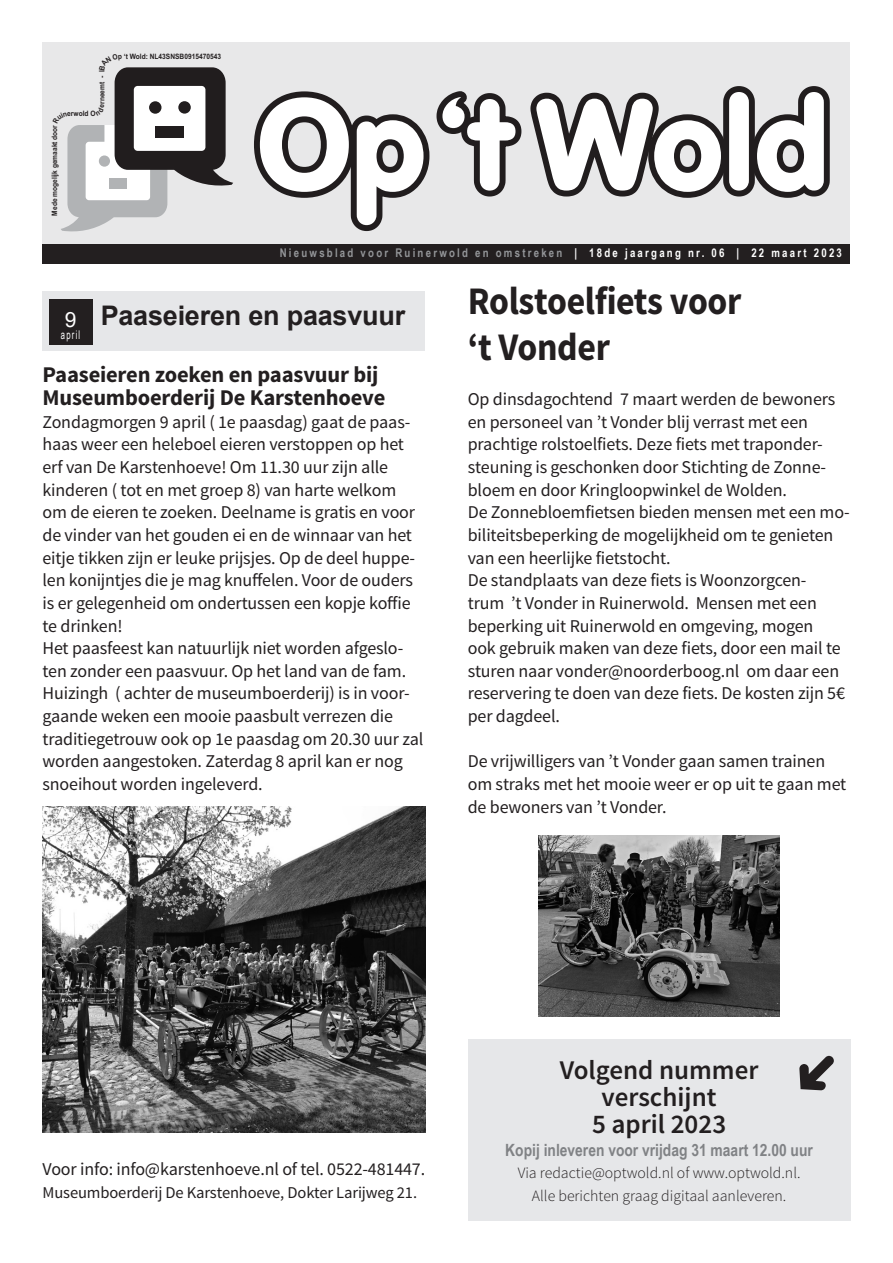
<style>
.page{position:relative;width:893px;height:1263px;background:#fff}
.page>*{position:absolute;margin:0;border:0;box-sizing:border-box;transform-origin:0 0}
.Artikel_Kop{font:700 39px/45.3px "Source Sans Pro";letter-spacing:-.01em;color:#231f20;scale:.92 1}
.t1{font:600 27px "Source Sans Pro";color:#231f20}
.kop_in_balk{font:700 27px "Arial";letter-spacing:-.01em;color:#231f20}
.artikel_tussenkop{font:700 22.5px/22.6px "Source Sans Pro";letter-spacing:-.01em;color:#231f20}
.datum_in_balk{font:21px "Arial";color:#fff}
.artikeltekst{font:18px/22.6px "Source Sans Pro";letter-spacing:-.01em;color:#231f20}
.t2{font:700 16.8px "Arial Narrow";color:#808285}
.artikeltekst-2{font:16.5px "Source Sans Pro";letter-spacing:-.01em;color:#231f20}
.t3{font:300 15.75px "Source Sans Pro";color:#231f20}
.t4{font:700 12px "Arial Narrow";letter-spacing:.19em;color:#939598}
.maand_in_balk{font:12px "Arial Narrow";letter-spacing:.13em;color:#fff;scale:.78 1}
.t5{font:700 7.35px "Arial";color:#231f20;scale:.89 1}
.s1{color:#fff}
</style>
<div class="page">
<div style="left:43px;top:43px;width:807px;height:212px;background:#e8e8e9"></div>
<svg style="left:254px;top:86px;width:576px;height:146px"></svg>
<div style="left:43px;top:244px;width:807px;height:19px;background:#231f20"></div>
<div style="left:468px;top:1039px;width:382px;height:181px;background:#e6e7e9"></div>
<svg style="left:799px;top:1056px;width:35px;height:34px"></svg>
<div style="left:43px;top:292px;width:382px;height:59px;background:#e6e7e9"></div>
<div style="left:49px;top:299px;width:43px;height:45px;background:#231f20"></div>
<img style="left:43px;top:806px;width:382px;height:327px">
<img style="left:538px;top:835px;width:242px;height:181px">
<svg style="left:61px;top:67px;width:172px;height:165px"></svg>
<p class="t5" style="left:49px;top:216px;width:103px;rotate:-90deg">Mede mogelijk gemaakt door</p>
<p class="t5" style="left:97px;top:72px;width:4px;rotate:-90deg">I</p>
<p class="t5" style="left:97px;top:101px;width:30px;rotate:-90deg">neemt -</p>
<p class="t5" style="left:71px;top:108px;width:29px">rwold O</p>
<p class="t5" style="left:124px;top:51px;width:111px">‘t Wold: NL43SNSB0915470543</p>
<p class="t4" style="left:280px;top:243px;width:564px">Nieuwsblad voor Ruinerwold en omstreken <span class="s1">| 18de jaargang nr. 06 | 22 maart 2023</span></p>
<p class="datum_in_balk" style="left:65px;top:305px;width:13px">9</p>
<p class="kop_in_balk" style="left:101px;top:297px;width:306px">Paaseieren en paasvuur</p>
<p class="maand_in_balk" style="left:61px;top:326px;width:26px">april</p>
<p class="artikel_tussenkop" style="left:43px;top:364px;width:344px">Paaseieren zoeken en paasvuur bij<br>Museumboerderij De Karstenhoeve</p>
<p class="artikeltekst" style="left:43px;top:411px;width:374px">Zondagmorgen 9 april ( 1e paasdag) gaat de paas&shy;haas weer een heleboel eieren verstoppen op het erf van De Karstenhoeve! Om 11.30 uur zijn alle kinderen ( tot en met groep 8) van harte welkom om de eieren te zoeken. Deelname is gratis en voor de vinder van het gouden ei en de winnaar van het eitje tikken zijn er leuke prijsjes. Op de deel huppe&shy;len konijntjes die je mag knuffelen. Voor de ouders is er gelegenheid om ondertussen een kopje koffie te drinken!</p>
<p class="artikeltekst" style="left:43px;top:637px;width:382px">Het paasfeest kan natuurlijk niet worden afgeslo&shy;ten zonder een paasvuur. Op het land van de fam.<br>Huizingh ( achter de museumboerderij) is in voor&shy;gaande weken een mooie paasbult verrezen die traditiegetrouw ook op 1e paasdag om 20.30 uur zal worden aangestoken. Zaterdag 8 april kan er nog snoeihout worden ingeleverd.</p>
<p class="Artikel_Kop" style="left:468px;top:280px;width:299px">Rolstoelfiets voor ‘t Vonder</p>
<p class="artikeltekst" style="left:468px;top:388px;width:369px">Op dinsdagochtend 7 maart werden de bewoners en personeel van ’t Vonder blij verrast met een prachtige rolstoelfiets. Deze fiets met traponder&shy;steuning is geschonken door Stichting de Zonne&shy;bloem en door Kringloopwinkel de Wolden.</p>
<p class="artikeltekst" style="left:468px;top:501px;width:383px">De Zonnebloemfietsen bieden mensen met een mo&shy;biliteitsbeperking de mogelijkheid om te genieten van een heerlijke fietstocht.</p>
<p class="artikeltekst" style="left:468px;top:569px;width:379px">De standplaats van deze fiets is Woonzorgcen&shy;trum ’t Vonder in Ruinerwold. Mensen met een beperking uit Ruinerwold en omgeving, mogen ook gebruik maken van deze fiets, door een mail te sturen naar vonder@noorderboog.nl om daar een reservering te doen van deze fiets. De kosten zijn 5€ per dagdeel.</p>
<p class="artikeltekst" style="left:468px;top:750px;width:380px">De vrijwilligers van ’t Vonder gaan samen trainen om straks met het mooie weer er op uit te gaan met de bewoners van ’t Vonder.</p>
<p class="artikeltekst" style="left:43px;top:1158px;width:384px">Voor info: info@karstenhoeve.nl of tel. 0522-481447.</p>
<p class="artikeltekst-2" style="left:43px;top:1182px;width:376px">Museumboerderij De Karstenhoeve, Dokter Larijweg 21.</p>
<p class="t1" style="left:560px;top:1053px;width:200px">Volgend nummer</p>
<p class="t1" style="left:602px;top:1080px;width:116px">verschijnt</p>
<p class="t1" style="left:592px;top:1107px;width:136px">5 april 2023</p>
<p class="t2" style="left:505px;top:1137px;width:309px">Kopij inleveren voor vrijdag 31 maart 12.00 uur</p>
<p class="t3" style="left:518px;top:1163px;width:284px">Via redactie@optwold.nl of www.optwold.nl.</p>
<p class="t3" style="left:532px;top:1186px;width:256px">Alle berichten graag digitaal aanleveren.</p>
</div>
